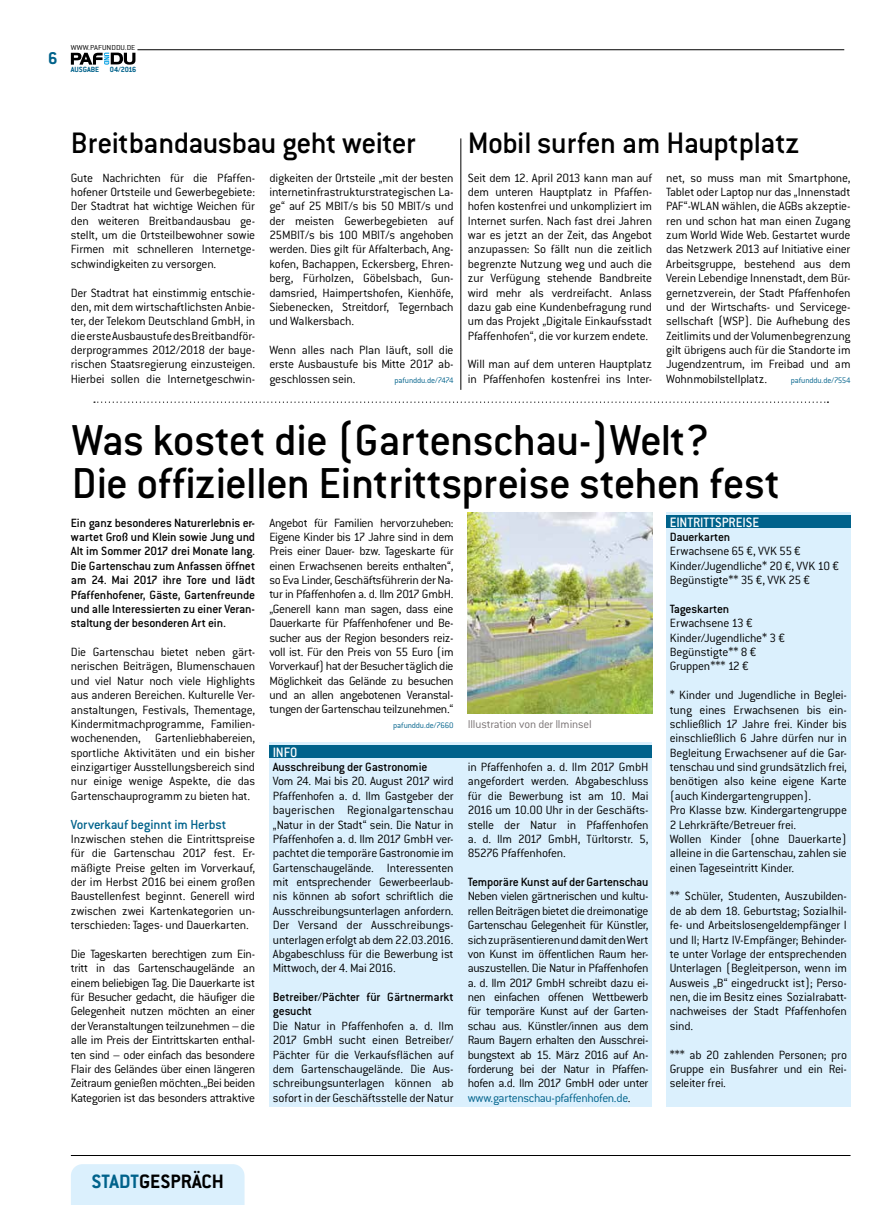
<style>
.page{position:relative;width:886px;height:1205px;background:#fff}
.page>*{position:absolute;margin:0;border:0;box-sizing:border-box;transform-origin:0 0}
.t1{font:500 47.5px/43.1px "Conduit ITC Std";letter-spacing:-.015em;color:#000}
.t2{font:500 32.5px "Conduit ITC Std";letter-spacing:-.015em;color:#000}
.t3{font:700 21.25px "Conduit ITC Std";color:#000}
.t4{font:700 18.75px "Conduit ITC Std";color:#00628b}
.t5{font:500 15px "Conduit ITC Std";color:#fff;scale:.95 1}
.t6{font:500 14.38px "Conduit ITC Std";letter-spacing:-.01em;color:#00628b}
.t7{font:300 13.12px/14.4px "Conduit ITC Std";letter-spacing:-.015em;color:#000;text-align:justify}
.t8{font:500 13.12px/14.4px "Conduit ITC Std";letter-spacing:-.015em;color:#000;text-align:justify}
.t9{font:300 12.5px "Conduit ITC Std";letter-spacing:-.015em;color:#797374}
.t10{font:300 8.75px "Conduit ITC Std";letter-spacing:-.015em;color:#00628b}
.t11{font:700 8.25px "Conduit ITC Std";letter-spacing:-.005em;color:#00628b}
.t12{font:300 7.88px "Conduit ITC Std";letter-spacing:.01em;color:#000;scale:1.1 1}
.s1{color:#00628b}
</style>
<div class="page">
<hr style="left:885px;top:0;width:1px;height:1205px;background:#fffdf1">
<hr style="left:71px;top:1155px;width:779px;height:1px;background:#000">
<div style="left:71px;top:1164px;width:173px;height:41px;background:#dbf0fd"></div>
<hr style="left:137px;top:50px;width:707px;height:1px;background:#000">
<svg style="left:71px;top:53px;width:64px;height:12px"></svg>
<hr style="left:461px;top:138px;width:1px;height:252px;background:#000">
<div style="left:269px;top:742px;width:383px;height:365px;background:#dbf0fd"></div>
<div style="left:269px;top:745px;width:383px;height:13px;background:#00628b"></div>
<div style="left:666px;top:512px;width:184px;height:595px;background:#dbf0fd"></div>
<div style="left:666px;top:515px;width:184px;height:13px;background:#00628b"></div>
<svg style="left:94px;top:401px;width:734px;height:2px"></svg>
<img style="left:468px;top:512px;width:184px;height:201px">
<h3 class="t4" style="left:48px;top:47px;width:11px">6</h3>
<p class="t12" style="left:71px;top:42px;width:60px">WWW.PAFUNDDU.DE</p>
<p class="t11" style="left:71px;top:65px;width:30px">AUSGABE</p>
<p class="t11" style="left:110px;top:65px;width:28px">04/2016</p>
<h2 class="t2" style="left:71px;top:123px;width:346px">Breitbandausbau geht weiter</h2>
<h2 class="t2" style="left:468px;top:123px;width:333px">Mobil surfen am Hauptplatz</h2>
<p class="t7" style="left:71px;top:170px;width:186px">Gute Nachrichten für die Pfaffen&shy;hofener Ortsteile und Gewerbegebiete:<br>Der Stadtrat hat wichtige Weichen für den weiteren Breitbandausbau ge&shy;stellt, um die Ortsteilbewohner sowie Firmen mit schnelleren Internetge&shy;schwindigkeiten zu versorgen.</p>
<p class="t7" style="left:71px;top:285px;width:186px">Der Stadtrat hat einstimmig entschie&shy;den, mit dem wirtschaftlichsten Anbie&shy;ter, der Telekom Deutschland GmbH, in die erste Ausbaustufe des Breitbandför&shy;derprogrammes 2012/2018 der baye&shy;rischen Staatsregierung einzusteigen.<br>Hierbei sollen die Internetgeschwin-</p>
<p class="t7" style="left:269px;top:170px;width:186px">digkeiten der Ortsteile „mit der besten internetinfrastrukturstrategischen La&shy;ge“ auf 25 MBIT/s bis 50 MBIT/s und der meisten Gewerbegebieten auf 25MBIT/s bis 100 MBIT/s angehoben werden. Dies gilt für Affalterbach, Ang&shy;kofen, Bachappen, Eckersberg, Ehren&shy;berg, Fürholzen, Göbelsbach, Gun&shy;damsried, Haimpertshofen, Kienhöfe, Siebenecken, Streitdorf, Tegernbach und Walkersbach.</p>
<p class="t7" style="left:269px;top:342px;width:186px">Wenn alles nach Plan läuft, soll die erste Ausbaustufe bis Mitte 2017 ab&shy;geschlossen sein.</p>
<p class="t10" style="left:394px;top:375px;width:61px">pafunddu.de/7474</p>
<p class="t7" style="left:468px;top:170px;width:186px">Seit dem 12. April 2013 kann man auf dem unteren Hauptplatz in Pfaffen&shy;hofen kostenfrei und unkompliziert im Internet surfen. Nach fast drei Jahren war es jetzt an der Zeit, das Angebot anzupassen: So fällt nun die zeitlich begrenzte Nutzung weg und auch die zur Verfügung stehende Bandbreite wird mehr als verdreifacht. Anlass dazu gab eine Kundenbefragung rund um das Projekt „Digitale Einkaufsstadt Pfaffenhofen“, die vor kurzem endete.</p>
<p class="t7" style="left:468px;top:357px;width:186px">Will man auf dem unteren Hauptplatz in Pfaffenhofen kostenfrei ins Inter-</p>
<p class="t7" style="left:666px;top:170px;width:186px">net, so muss man mit Smartphone, Tablet oder Laptop nur das „Innenstadt PAF“-WLAN wählen, die AGBs akzeptie&shy;ren und schon hat man einen Zugang zum World Wide Web. Gestartet wurde das Netzwerk 2013 auf Initiative einer Arbeitsgruppe, bestehend aus dem Verein Lebendige Innenstadt, dem Bür&shy;gernetzverein, der Stadt Pfaffenhofen und der Wirtschafts- und Servicege&shy;sellschaft (WSP). Die Aufhebung des Zeitlimits und der Volumenbegrenzung gilt übrigens auch für die Standorte im Jugendzentrum, im Freibad und am Wohnmobilstellplatz.</p>
<p class="t10" style="left:791px;top:375px;width:61px">pafunddu.de/7554</p>
<h1 class="t1" style="left:72px;top:417px;width:710px">Was kostet die (Gartenschau-)Welt?<br>Die offiziellen Eintrittspreise stehen fest</h1>
<p class="t8" style="left:71px;top:515px;width:186px">Ein ganz besonderes Naturerlebnis er&shy;wartet Groß und Klein sowie Jung und Alt im Sommer 2017 drei Monate lang.<br>Die Gartenschau zum Anfassen öffnet am 24. Mai 2017 ihre Tore und lädt Pfaffenhofener, Gäste, Gartenfreunde und alle Interessierten zu einer Veran&shy;staltung der besonderen Art ein.</p>
<p class="t7" style="left:71px;top:644px;width:186px">Die Gartenschau bietet neben gärt&shy;nerischen Beiträgen, Blumenschauen und viel Natur noch viele Highlights aus anderen Bereichen. Kulturelle Ver&shy;anstaltungen, Festivals, Thementage, Kindermitmachprogramme, Familien&shy;wochenenden, Gartenliebhabereien, sportliche Aktivitäten und ein bisher einzigartiger Ausstellungsbereich sind nur einige wenige Aspekte, die das Gartenschauprogramm zu bieten hat.</p>
<p class="t6" style="left:71px;top:815px;width:157px">Vorverkauf beginnt im Herbst</p>
<p class="t7" style="left:71px;top:831px;width:186px">Inzwischen stehen die Eintrittspreise für die Gartenschau 2017 fest. Er&shy;mäßigte Preise gelten im Vorverkauf, der im Herbst 2016 bei einem großen Baustellenfest beginnt. Generell wird zwischen zwei Kartenkategorien un&shy;terschieden: Tages- und Dauerkarten.</p>
<p class="t7" style="left:71px;top:946px;width:186px">Die Tageskarten berechtigen zum Ein&shy;tritt in das Gartenschaugelände an einem beliebigen Tag. Die Dauerkarte ist für Besucher gedacht, die häufiger die Gelegenheit nutzen möchten an einer der Veranstaltungen teilzunehmen – die alle im Preis der Eintrittskarten enthal&shy;ten sind – oder einfach das besondere Flair des Geländes über einen längeren Zeitraum genießen möchten.„Bei beiden Kategorien ist das besonders attraktive</p>
<p class="t7" style="left:269px;top:515px;width:186px">Angebot für Familien hervorzuheben:<br>Eigene Kinder bis 17 Jahre sind in dem Preis einer Dauer- bzw. Tageskarte für einen Erwachsenen bereits enthalten“, so Eva Linder, Geschäftsführerin der Na&shy;tur in Pfaffenhofen a. d. Ilm 2017 GmbH. „Generell kann man sagen, dass eine Dauerkarte für Pfaffenhofener und Be&shy;sucher aus der Region besonders reiz&shy;voll ist. Für den Preis von 55 Euro (im Vorverkauf) hat der Besucher täglich die Möglichkeit das Gelände zu besuchen und an allen angebotenen Veranstal&shy;tungen der Gartenschau teilzunehmen.“</p>
<p class="t10" style="left:393px;top:720px;width:62px">pafunddu.de/7660</p>
<p class="t5" style="left:273px;top:743px;width:27px">INFO</p>
<p class="t8" style="left:273px;top:759px;width:156px">Ausschreibung der Gastronomie</p>
<p class="t7" style="left:273px;top:774px;width:182px">Vom 24. Mai bis 20. August 2017 wird Pfaffenhofen a. d. Ilm Gastgeber der bayerischen Regionalgartenschau „Natur in der Stadt“ sein. Die Natur in Pfaffenhofen a. d. Ilm 2017 GmbH ver&shy;pachtet die temporäre Gastronomie im Gartenschaugelände. Interessenten mit entsprechender Gewerbeerlaub&shy;nis können ab sofort schriftlich die Ausschreibungsunterlagen anfordern.<br>Der Versand der Ausschreibungs&shy;unterlagen erfolgt ab dem 22.03.2016.<br>Abgabeschluss für die Bewerbung ist Mittwoch, der 4. Mai 2016.</p>
<p class="t8" style="left:273px;top:989px;width:182px">Betreiber/Pächter für Gärtnermarkt gesucht</p>
<p class="t7" style="left:273px;top:1018px;width:182px">Die Natur in Pfaffenhofen a. d. Ilm 2017 GmbH sucht einen Betreiber/ Pächter für die Verkaufsflächen auf dem Gartenschaugelände. Die Aus&shy;schreibungsunterlagen können ab sofort in der Geschäftsstelle der Natur</p>
<p class="t9" style="left:468px;top:716px;width:125px">Illustration von der Ilminsel</p>
<p class="t7" style="left:468px;top:759px;width:182px">in Pfaffenhofen a. d. Ilm 2017 GmbH angefordert werden. Abgabeschluss für die Bewerbung ist am 10. Mai 2016 um 10.00 Uhr in der Geschäfts&shy;stelle der Natur in Pfaffenhofen a. d. Ilm 2017 GmbH, Türltorstr. 5, 85276 Pfaffenhofen.</p>
<p class="t8" style="left:468px;top:874px;width:182px">Temporäre Kunst auf der Gartenschau</p>
<p class="t7" style="left:468px;top:889px;width:182px">Neben vielen gärtnerischen und kultu&shy;rellen Beiträgen bietet die dreimonatige Gartenschau Gelegenheit für Künstler, sich zu präsentieren und damit den Wert von Kunst im öffentlichen Raum her&shy;auszustellen. Die Natur in Pfaffenhofen a. d. Ilm 2017 GmbH schreibt dazu ei&shy;nen einfachen offenen Wettbewerb für temporäre Kunst auf der Garten&shy;schau aus. Künstler/innen aus dem Raum Bayern erhalten den Ausschrei&shy;bungstext ab 15. März 2016 auf An&shy;forderung bei der Natur in Pfaffen&shy;hofen a.d. Ilm 2017 GmbH oder unter <span class="s1">www.gartenschau-pfaffenhofen.de</span>.</p>
<p class="t5" style="left:670px;top:513px;width:96px">EINTRITTSPREISE</p>
<p class="t8" style="left:670px;top:529px;width:62px">Dauerkarten</p>
<p class="t7" style="left:670px;top:544px;width:171px;text-align:left">Erwachsene 65 €, VVK 55 €<br>Kinder/Jugendliche* 20 €, VVK 10 €<br>Begünstigte** 35 €, VVK 25 €</p>
<p class="t8" style="left:670px;top:601px;width:61px">Tageskarten</p>
<p class="t7" style="left:670px;top:615px;width:117px;text-align:left">Erwachsene 13 €<br>Kinder/Jugendliche* 3 €<br>Begünstigte** 8 €<br>Gruppen*** 12 €</p>
<p class="t7" style="left:670px;top:687px;width:179px;text-align:left">* Kinder und Jugendliche in Beglei&shy;tung eines Erwachsenen bis ein&shy;schließlich 17 Jahre frei. Kinder bis einschließlich 6 Jahre dürfen nur in Begleitung Erwachsener auf die Gar&shy;tenschau und sind grundsätzlich frei, benötigen also keine eigene Karte (auch Kindergartengruppen).<br>Pro Klasse bzw. Kindergartengruppe 2 Lehrkräfte/Betreuer frei.<br>Wollen Kinder (ohne Dauerkarte) alleine in die Gartenschau, zahlen sie einen Tageseintritt Kinder.</p>
<p class="t7" style="left:670px;top:889px;width:179px">** Schüler, Studenten, Auszubilden&shy;de ab dem 18. Geburtstag; Sozialhil&shy;fe- und Arbeitslosengeldempfänger I und II; Hartz IV-Empfänger; Behinder&shy;te unter Vorlage der entsprechenden Unterlagen (Begleitperson, wenn im Ausweis „B“ eingedruckt ist); Perso&shy;nen, die im Besitz eines Sozialrabatt&shy;nachweises der Stadt Pfaffenhofen sind.</p>
<p class="t7" style="left:670px;top:1047px;width:179px">*** ab 20 zahlenden Personen; pro Gruppe ein Busfahrer und ein Rei&shy;seleiter frei.</p>
<h3 class="t3" style="left:91px;top:1169px;width:134px"><span class="s1">STADT</span>GESPRÄCH</h3>
</div>
